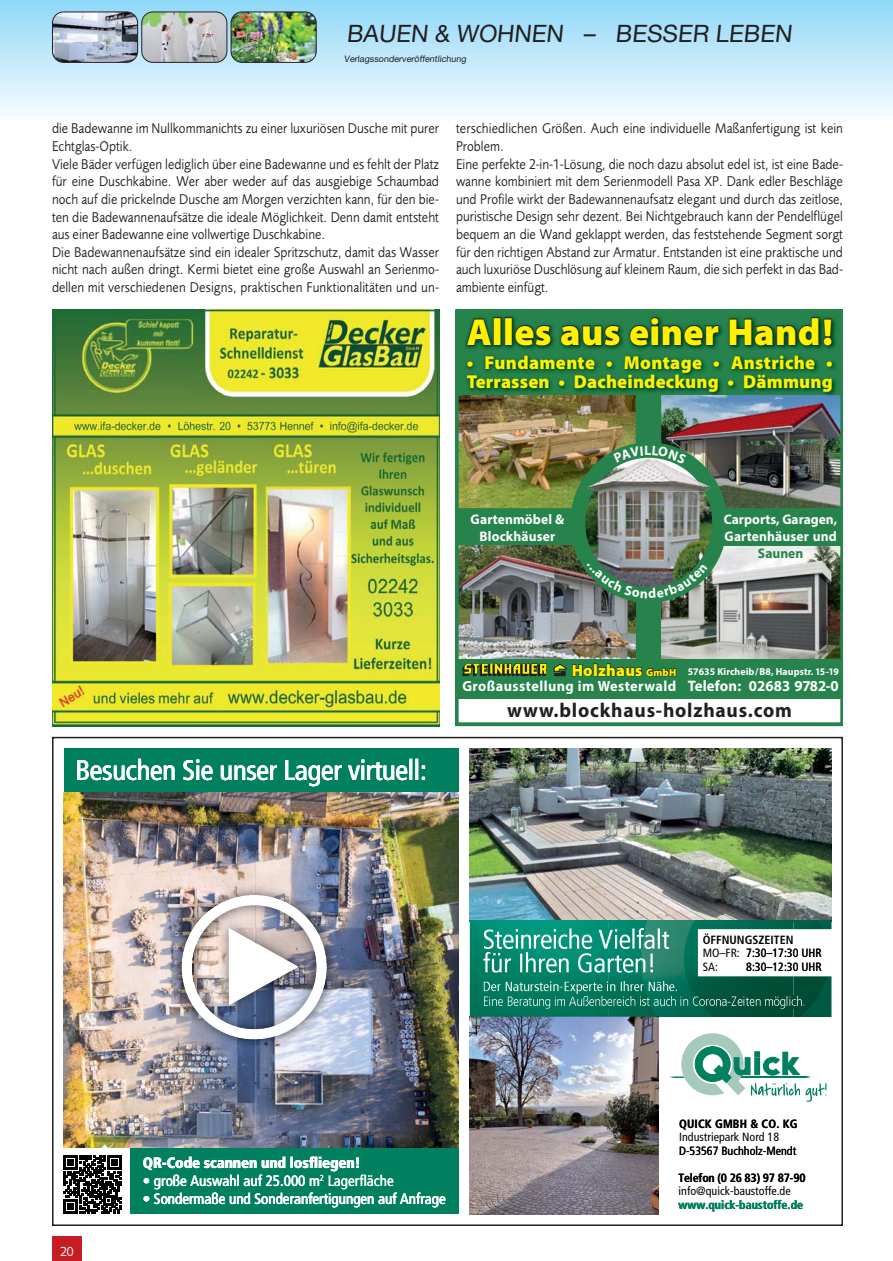
<style>
.page{position:relative;width:893px;height:1261px;background:#fff}
.page>*{position:absolute;margin:0;border:0;box-sizing:border-box;transform-origin:0 0}
.t1{font:900 37.65px "Myriad Pro";letter-spacing:.01em;color:#fff200}
.t2{font:condensed 28.2px "Frutiger LT Std";letter-spacing:-.01em;color:#fff}
.t3{font:24px "Helvetica Neue";color:#231f20}
.t4{font:700 20.1px "Myriad Pro";letter-spacing:.04em;color:#231f20}
.t5{font:900 18.75px/19.8px "Myriad Pro";letter-spacing:.01em;color:#fff200}
.t6{font:900 16.65px "Myriad Pro";letter-spacing:.02em;color:#fff200}
.t7{font:700 15.3px "Myriad Pro";letter-spacing:.01em;color:#fff}
.t8{font:condensed 15px "Frutiger LT Std";color:#fff}
.t9{font:900 condensed 15px "Frutiger LT Std";letter-spacing:-.01em;color:#fff}
.t10{font:14.7px/17.5px "Foundry Sans";color:#231f20;scale:.9 1}
.t11{font:700 14.7px "Myriad Pro";letter-spacing:.03em;color:#fff}
.t12{font:700 13.95px/17px "Myriad Pro";letter-spacing:.01em;color:#fff;text-align:center}
.t13{font:700 13.95px "Myriad Pro";color:#26834b}
.t14{font:13.5px "Foundry Sans";color:#fff}
.t15{font:condensed 12px "Frutiger LT Std";color:#000}
.t16{font:700 condensed 12px "Frutiger LT Std";color:#000}
.t17{font:700 condensed 12px "Frutiger LT Std";color:#00805f}
.t18{font:700 condensed 12px "Frutiger LT Std";letter-spacing:-.02em;color:#000}
.t19{font:700 10.05px "Myriad Pro";letter-spacing:.01em;color:#fff}
.t20{font:9px "Helvetica Neue";color:#231f20}
.t21{font:condensed 8.7px "Frutiger LT Std";color:#fff}
.s1{font-size:10.5px}
</style>
<div class="page">
<div style="left:52px;top:1236px;width:30px;height:25px;background:#c51d23"></div>
<div style="left:0;top:0;width:893px;height:120px;background:linear-gradient(to bottom,#8fd7f7,#f8fcff)"></div>
<img style="left:53px;top:12px;width:85px;height:50px;border-radius:11px">
<div style="left:52px;top:11px;width:86px;height:52px;border:1px solid #231f20;border-radius:11px"></div>
<img style="left:142px;top:12px;width:85px;height:50px;border-radius:11px">
<div style="left:141px;top:11px;width:86px;height:52px;border:1px solid #231f20;border-radius:11px"></div>
<img style="left:231px;top:12px;width:85px;height:50px;border-radius:11px">
<div style="left:231px;top:11px;width:86px;height:52px;border:1px solid #231f20;border-radius:11px"></div>
<img style="left:456px;top:309px;width:387px;height:417px">
<img style="left:470px;top:748px;width:361px;height:269px">
<img style="left:470px;top:1017px;width:188px;height:197px">
<div style="left:698px;top:929px;width:137px;height:47px;background:#fff"></div>
<div style="left:64px;top:748px;width:395px;height:466px;background:#00805f"></div>
<div style="left:55px;top:1147px;width:75px;height:74px;background:#fff"></div>
<svg style="left:63px;top:1155px;width:59px;height:58px"></svg>
<img style="left:64px;top:792px;width:395px;height:355px">
<div style="left:182px;top:895px;width:145px;height:144px;border:10px solid #fff;border-radius:50%"></div>
<svg style="left:229px;top:928px;width:70px;height:77px;background:#cbcacf"></svg>
<img style="left:170px;top:1017px;width:67px;height:34px">
<img style="left:237px;top:1020px;width:101px;height:31px">
<img style="left:484px;top:981px;width:124px;height:27px">
<img style="left:484px;top:1004px;width:122px;height:4px">
<img style="left:484px;top:990px;width:124px;height:4px">
<img style="left:483px;top:952px;width:170px;height:20px">
<img style="left:485px;top:970px;width:123px;height:2px">
<img style="left:484px;top:928px;width:185px;height:21px">
<img style="left:484px;top:946px;width:123px;height:3px">
<img style="left:608px;top:995px;width:185px;height:13px">
<img style="left:608px;top:1005px;width:182px;height:3px">
<img style="left:608px;top:981px;width:69px;height:13px">
<img style="left:610px;top:989px;width:67px;height:2px">
<img style="left:608px;top:966px;width:45px;height:6px">
<img style="left:615px;top:945px;width:54px;height:4px">
<svg style="left:793px;top:995px;width:11px;height:13px"></svg>
<svg style="left:669px;top:1033px;width:157px;height:68px"></svg>
<img style="left:52px;top:309px;width:387px;height:417px">
<svg style="left:587px;top:563px;width:121px;height:35px;background:#4c775c"></svg>
<img style="left:587px;top:446px;width:124px;height:45px">
<h3 class="t3" style="left:346px;top:24px;width:449px">BAUEN &amp; WOHNEN – BESSER LEBEN</h3>
<p class="t20" style="left:344px;top:56px;width:125px">Verlagssonderveröffentlichung</p>
<p class="t10" style="left:52px;top:121px;width:432px">die Badewanne im Nullkommanichts zu einer luxuriösen Dusche mit purer Echtglas-Optik.<br>Viele Bäder verfügen lediglich über eine Badewanne und es fehlt der Platz für eine Duschkabine. Wer aber weder auf das ausgiebige Schaumbad noch auf die prickelnde Dusche am Morgen verzichten kann, für den bie&shy;ten die Badewannenaufsätze die ideale Möglichkeit. Denn damit entsteht aus einer Badewanne eine vollwertige Duschkabine.<br>Die Badewannenaufsätze sind ein idealer Spritzschutz, damit das Wasser nicht nach außen dringt. Kermi bietet eine große Auswahl an Serienmo&shy;dellen mit verschiedenen Designs, praktischen Funktionalitäten und un-</p>
<p class="t10" style="left:456px;top:121px;width:431px">terschiedlichen Größen. Auch eine individuelle Maßanfertigung ist kein Problem.<br>Eine perfekte 2-in-1-Lösung, die noch dazu absolut edel ist, ist eine Bade&shy;wanne kombiniert mit dem Serienmodell Pasa XP. Dank edler Beschläge und Profile wirkt der Badewannenaufsatz elegant und durch das zeitlose, puristische Design sehr dezent. Bei Nichtgebrauch kann der Pendelflügel bequem an die Wand geklappt werden, das feststehende Segment sorgt für den richtigen Abstand zur Armatur. Entstanden ist eine praktische und auch luxuriöse Duschlösung auf kleinem Raum, die sich perfekt in das Bad&shy;ambiente einfügt.</p>
<h1 class="t1" style="left:467px;top:314px;width:368px">Alles aus einer Hand!</h1>
<p class="t5" style="left:467px;top:353px;width:368px">• Fundamente • Montage • Anstriche •<br>Terrassen • Dacheindeckung • Dämmung</p>
<p class="t12" style="left:471px;top:511px;width:95px">Gartenmöbel &amp;<br>Blockhäuser</p>
<p class="t12" style="left:724px;top:511px;width:115px;text-align:left">Carports, Garagen,<br>Gartenhäuser und</p>
<p class="t13" style="left:758px;top:546px;width:47px">Saunen</p>
<h2 class="t2" style="left:76px;top:757px;width:353px">Besuchen Sie unser Lager virtuell:</h2>
<p class="t6" style="left:572px;top:662px;width:106px">Holzhaus <span class="s1">GmbH</span></p>
<p class="t11" style="left:462px;top:679px;width:215px">Großausstellung im Westerwald</p>
<h3 class="t4" style="left:507px;top:700px;width:286px">www.blockhaus-holzhaus.com</h3>
<p class="t19" style="left:688px;top:667px;width:153px">57635 Kircheib / B8, Haupstr. 15-19</p>
<p class="t7" style="left:688px;top:678px;width:153px">Telefon: 02683 9782-0</p>
<p class="t16" style="left:703px;top:932px;width:92px">ÖFFNUNGSZEITEN</p>
<p class="t15" style="left:746px;top:961px;width:77px">8:30–12:30 UHR</p>
<p class="t15" style="left:703px;top:947px;width:38px">MO–FR:</p>
<p class="t15" style="left:746px;top:947px;width:77px">7:30–17:30 UHR</p>
<p class="t15" style="left:703px;top:961px;width:17px">SA:</p>
<p class="t14" style="left:60px;top:1246px;width:15px">20</p>
<p class="t9" style="left:143px;top:1155px;width:219px">QR-Code scannen und losfliegen!</p>
<p class="t8" style="left:143px;top:1191px;width:304px">• Sondermaße und Sonderanfertigungen auf Anfrage</p>
<p class="t8" style="left:143px;top:1173px;width:179px">• große Auswahl auf 25.000 m</p>
<p class="t8" style="left:328px;top:1173px;width:67px">Lagerfläche</p>
<p class="t21" style="left:320px;top:1174px;width:6px">2</p>
<p class="t16" style="left:679px;top:1116px;width:120px">QUICK GMBH &amp; CO. KG</p>
<p class="t15" style="left:679px;top:1131px;width:101px">Industriepark Nord 18</p>
<p class="t15" style="left:679px;top:1145px;width:119px">D-53567 Buchholz-Mendt</p>
<p class="t18" style="left:679px;top:1170px;width:128px">Telefon (0 26 83) 97 87-90</p>
<p class="t15" style="left:679px;top:1185px;width:114px">info@quick-baustoffe.de</p>
<p class="t17" style="left:679px;top:1197px;width:126px">www.quick-baustoffe.de</p>
</div>
